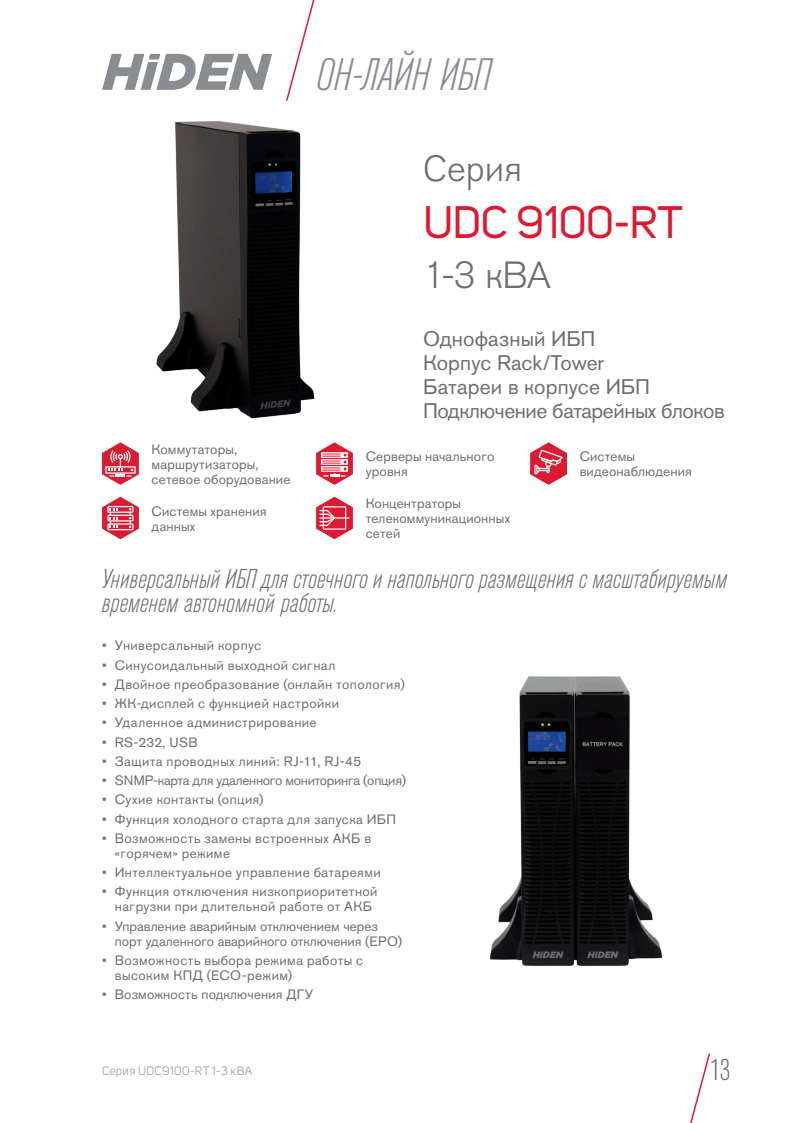
<style>
.page{position:relative;width:808px;height:1123px;background:#fff}
.page>*{position:absolute;margin:0;border:0;box-sizing:border-box;transform-origin:0 0}
.t1{font:45px "Uni Sans";letter-spacing:-.01em;color:#dc1a32}
.t2{font:italic 300 condensed 45px "Akzidenz Grotesk Pro";letter-spacing:-.005em;color:#898d91}
.t3{font:300 37.5px "Akzidenz Grotesk Pro";color:#6d6e71}
.t4{font:300 36px "Akzidenz Grotesk Pro";color:#6d6e71}
.t5{font:300 condensed 30px "Akzidenz Grotesk Pro";color:#6d6e71}
.t6{font:italic 300 condensed 27px/24px "Akzidenz Grotesk Pro";letter-spacing:.01em;color:#6d6e71}
.t7{font:21px/24px "Akzidenz Grotesk Pro";letter-spacing:-.01em;color:#6d6e71}
.t8{font:13.5px/15px "Akzidenz Grotesk Pro";letter-spacing:.03em;color:#6d6e71}
.t9{font:13.5px/15px "Akzidenz Grotesk Pro";letter-spacing:.01em;color:#6d6e71}
.t10{font:13.5px/15px "Akzidenz Grotesk Pro";color:#6d6e71}
.t11{font:13.5px "Akzidenz Grotesk Pro";letter-spacing:-.02em;color:#6d6e71}
.t12{font:12px "Uni Sans";letter-spacing:.04em;color:#939598}
</style>
<div class="page">
<svg style="left:102px;top:54px;width:170px;height:36px"></svg>
<svg style="left:286px;top:0;width:29px;height:99px"></svg>
<svg style="left:690px;top:1053px;width:21px;height:69px"></svg>
<img style="left:156px;top:99px;width:159px;height:320px">
<img style="left:489px;top:676px;width:174px;height:290px">
<svg style="left:102px;top:442px;width:37px;height:43px"></svg>
<svg style="left:102px;top:497px;width:37px;height:42px"></svg>
<svg style="left:316px;top:442px;width:37px;height:43px"></svg>
<svg style="left:316px;top:497px;width:37px;height:42px"></svg>
<svg style="left:530px;top:442px;width:37px;height:43px"></svg>
<h1 class="t2" style="left:317px;top:50px;width:176px">ОН-ЛАЙН ИБП</h1>
<h3 class="t4" style="left:423px;top:155px;width:101px">Серия</h3>
<h1 class="t1" style="left:423px;top:196px;width:261px">UDC 9100-RT</h1>
<h2 class="t3" style="left:423px;top:260px;width:129px">1-3 кВА</h2>
<h3 class="t7" style="left:423px;top:328px;width:303px">Однофазный ИБП<br>Корпус Rack/Tower<br>Батареи в корпусе ИБП<br>Подключение батарейных блоков</h3>
<p class="t9" style="left:152px;top:442px;width:140px">Коммутаторы, маршрутизаторы, сетевое оборудование</p>
<p class="t9" style="left:366px;top:450px;width:130px">Серверы начального уровня</p>
<p class="t9" style="left:580px;top:450px;width:114px">Системы видеонаблюдения</p>
<p class="t9" style="left:152px;top:504px;width:116px">Системы хранения данных</p>
<p class="t9" style="left:366px;top:496px;width:146px">Концентраторы телекоммуникационных сетей</p>
<h3 class="t6" style="left:102px;top:566px;width:627px">Универсальный ИБП для стоечного и напольного размещения с масштабируемым временем автономной работы.</h3>
<p class="t8" style="left:102px;top:639px;width:161px">• Универсальный корпус</p>
<p class="t8" style="left:102px;top:658px;width:235px">• Синусоидальный выходной сигнал</p>
<p class="t8" style="left:102px;top:677px;width:304px">• Двойное преобразование (онлайн топология)</p>
<p class="t8" style="left:102px;top:696px;width:238px">• ЖК-дисплей с функцией настройки</p>
<p class="t8" style="left:102px;top:716px;width:216px">• Удаленное администрирование</p>
<p class="t8" style="left:102px;top:735px;width:97px">• RS-232, USB</p>
<p class="t8" style="left:102px;top:754px;width:261px">• Защита проводных линий: RJ-11, RJ-45</p>
<p class="t11" style="left:102px;top:774px;width:306px">• SNMP-карта для удаленного мониторинга (опция)</p>
<p class="t8" style="left:102px;top:793px;width:163px">• Сухие контакты (опция)</p>
<p class="t8" style="left:102px;top:812px;width:295px">• Функция холодного старта для запуска ИБП</p>
<p class="t8" style="left:115px;top:831px;width:258px;text-indent:-13px">• Возможность замены встроенных АКБ в «горячем» режиме</p>
<p class="t8" style="left:102px;top:865px;width:280px">• Интеллектуальное управление батареями</p>
<p class="t8" style="left:102px;top:885px;width:277px;text-align:center">• Функция отключения низкоприоритетной нагрузки при длительной работе от АКБ</p>
<p class="t10" style="left:115px;top:919px;width:289px;text-indent:-13px">• Управление аварийным отключением через порт удаленного аварийного отключения (EPO)</p>
<p class="t8" style="left:115px;top:953px;width:250px;text-indent:-13px">• Возможность выбора режима работы с высоким КПД (ECO-режим)</p>
<p class="t9" style="left:102px;top:987px;width:213px">• Возможность подключения ДГУ</p>
<p class="t12" style="left:102px;top:1064px;width:152px">Серия UDC9100-RT 1-3 кВА</p>
<h3 class="t5" style="left:710px;top:1058px;width:22px">13</h3>
</div>
